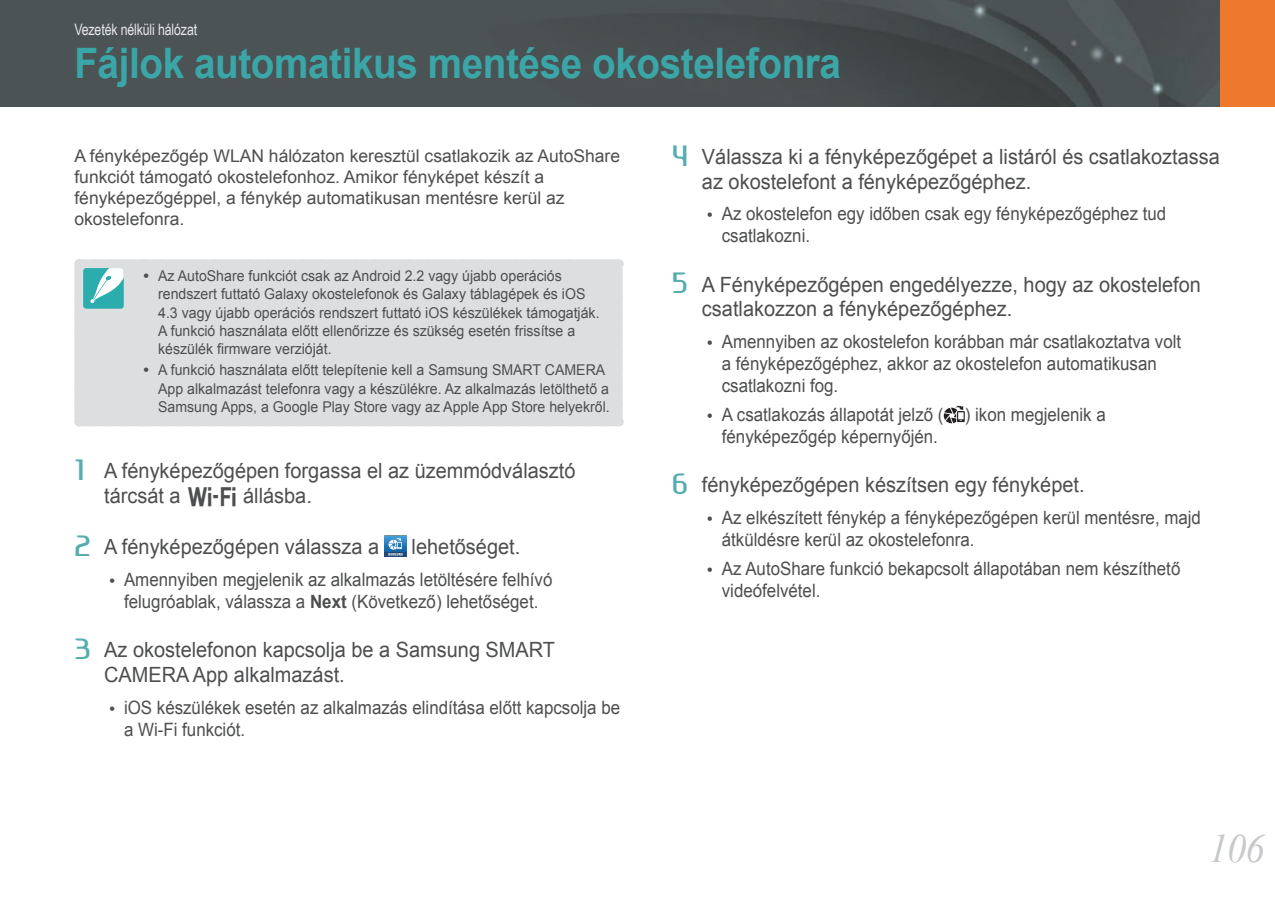
<style>
.page{position:relative;width:1275px;height:903px;background:#fff}
.page>*{position:absolute;margin:0;border:0;box-sizing:border-box;transform-origin:0 0}
.t1{font:700 42px "Arial";letter-spacing:-.01em;color:#3ba6a7;scale:.92 1}
.t2{font:italic 40.25px "Times New Roman";color:#c6c8ca;scale:.95 1}
.t3{font:21px/24.5px "Arial";color:#4d4e4f;scale:.95 1}
.t4{font:18.38px/21.9px "Arial";color:#4d4e4f;scale:.92 1}
.t5{font:17.5px/21px "Arial";color:#4d4e4f}
.t6{font:15.75px "Arial Narrow";letter-spacing:-.01em;color:#e6e7e9;scale:.96 1}
.t7{font:14.88px/18.4px "Arial";color:#4d4e4f;scale:.95 1}
.s1{font-size:17.5px}
.s2{font-family:"Ageonebold";font-size:26.25px;color:#57adae}
.s3{font-family:"NX1000"}
.s4{font-weight:700}
</style>
<div class="page">
<img style="left:0;top:0;width:1220px;height:107px">
<div style="left:1220px;top:0;width:55px;height:107px;background:#ee792d"></div>
<div style="left:83px;top:268px;width:531px;height:149px;background:#dddedf"></div>
<div style="left:79px;top:259px;width:64px;height:9px;background:#dddedf"></div>
<div style="left:74px;top:264px;width:9px;height:158px;background:#dddedf"></div>
<div style="left:143px;top:259px;width:475px;height:9px;background:#dddedf"></div>
<div style="left:614px;top:264px;width:9px;height:158px;background:#dddedf"></div>
<div style="left:79px;top:417px;width:64px;height:9px;background:#dddedf"></div>
<div style="left:143px;top:417px;width:475px;height:9px;background:#dddedf"></div>
<svg style="left:74px;top:259px;width:9px;height:144px"></svg>
<div style="left:161px;top:259px;width:462px;height:145px;background:#dddedf"></div>
<div style="left:83px;top:268px;width:41px;height:41px;background:#2badae;border-radius:3px"></div>
<svg style="left:90px;top:259px;width:45px;height:44px"></svg>
<img style="left:385px;top:535px;width:21px;height:22px">
<svg style="left:385px;top:536px;width:21px;height:16px"></svg>
<hr style="left:385px;top:552px;width:21px;height:4px;background:#1f4877">
<svg style="left:388px;top:537px;width:15px;height:19px"></svg>
<svg style="left:944px;top:405px;width:21px;height:18px"></svg>
<p class="t6" style="left:74px;top:20px;width:129px">Vezeték nélküli hálózat</p>
<h1 class="t1" style="left:74px;top:40px;width:835px">Fájlok automatikus mentése okostelefonra</h1>
<p class="t5" style="left:74px;top:145px;width:547px">A fényképezőgép WLAN hálózaton keresztül csatlakozik az AutoShare funkciót támogató okostelefonhoz. Amikor fényképet készít a fényképezőgéppel, a fénykép automatikusan mentésre kerül az okostelefonra.</p>
<p class="t7" style="left:158px;top:266px;width:466px;text-indent:-15px"><span class="s1">•</span> Az AutoShare funkciót csak az Android 2.2 vagy újabb operációs rendszert futtató Galaxy okostelefonok és Galaxy táblagépek és iOS 4.3 vagy újabb operációs rendszert futtató iOS készülékek támogatják.<br>A funkció használata előtt ellenőrizze és szükség esetén frissítse a készülék firmware verzióját.</p>
<p class="t7" style="left:158px;top:361px;width:477px;text-indent:-15px"><span class="s1">•</span> A funkció használata előtt telepítenie kell a Samsung SMART CAMERA<br>App alkalmazást telefonra vagy a készülékre. Az alkalmazás letölthető a<br>Samsung Apps, a Google Play Store vagy az Apple App Store helyekről.</p>
<p class="t3" style="left:104px;top:458px;width:498px;text-indent:-30px"><span class="s2">1</span> A fényképezőgépen forgassa el az üzemmódválasztó tárcsát a <span class="s3">B</span> állásba.</p>
<p class="t3" style="left:74px;top:535px;width:322px"><span class="s2">2</span> A fényképezőgépen válassza a</p>
<p class="t3" style="left:412px;top:535px;width:116px">lehetőséget.</p>
<p class="t4" style="left:109px;top:569px;width:483px;text-align:center"><span class="s1">•</span> Amennyiben megjelenik az alkalmazás letöltésére felhívó felugróablak, válassza a <span class="s4">Next</span> (Következő) lehetőséget.</p>
<p class="t3" style="left:104px;top:638px;width:476px;text-indent:-30px"><span class="s2">3</span> Az okostelefonon kapcsolja be a Samsung SMART<br>CAMERA App alkalmazást.</p>
<p class="t4" style="left:124px;top:696px;width:541px;text-indent:-15px"><span class="s1">•</span> iOS készülékek esetén az alkalmazás elindítása előtt kapcsolja be a Wi-Fi funkciót.</p>
<p class="t3" style="left:702px;top:145px;width:547px;text-indent:-30px"><span class="s2">4</span> Válassza ki a fényképezőgépet a listáról és csatlakoztassa az okostelefont a fényképezőgéphez.</p>
<p class="t4" style="left:722px;top:203px;width:485px;text-indent:-15px"><span class="s1">•</span> Az okostelefon egy időben csak egy fényképezőgéphez tud csatlakozni.</p>
<p class="t3" style="left:702px;top:272px;width:527px;text-indent:-30px"><span class="s2">5</span> A Fényképezőgépen engedélyezze, hogy az okostelefon csatlakozzon a fényképezőgéphez.</p>
<p class="t4" style="left:722px;top:331px;width:501px;text-indent:-15px"><span class="s1">•</span> Amennyiben az okostelefon korábban már csatlakoztatva volt a fényképezőgéphez, akkor az okostelefon automatikusan csatlakozni fog.</p>
<p class="t4" style="left:722px;top:404px;width:419px;text-indent:-15px"><span class="s1">•</span> A csatlakozás állapotát jelző ( ) ikon megjelenik a fényképezőgép képernyőjén.</p>
<p class="t3" style="left:672px;top:473px;width:436px"><span class="s2">6</span> fényképezőgépen készítsen egy fényképet.</p>
<p class="t4" style="left:722px;top:507px;width:522px;text-indent:-15px"><span class="s1">•</span> Az elkészített fénykép a fényképezőgépen kerül mentésre, majd átküldésre kerül az okostelefonra.</p>
<p class="t4" style="left:722px;top:558px;width:500px;text-indent:-15px"><span class="s1">•</span> Az AutoShare funkció bekapcsolt állapotában nem készíthető videófelvétel.</p>
<h2 class="t2" style="left:1209px;top:826px;width:60px">106</h2>
</div>
